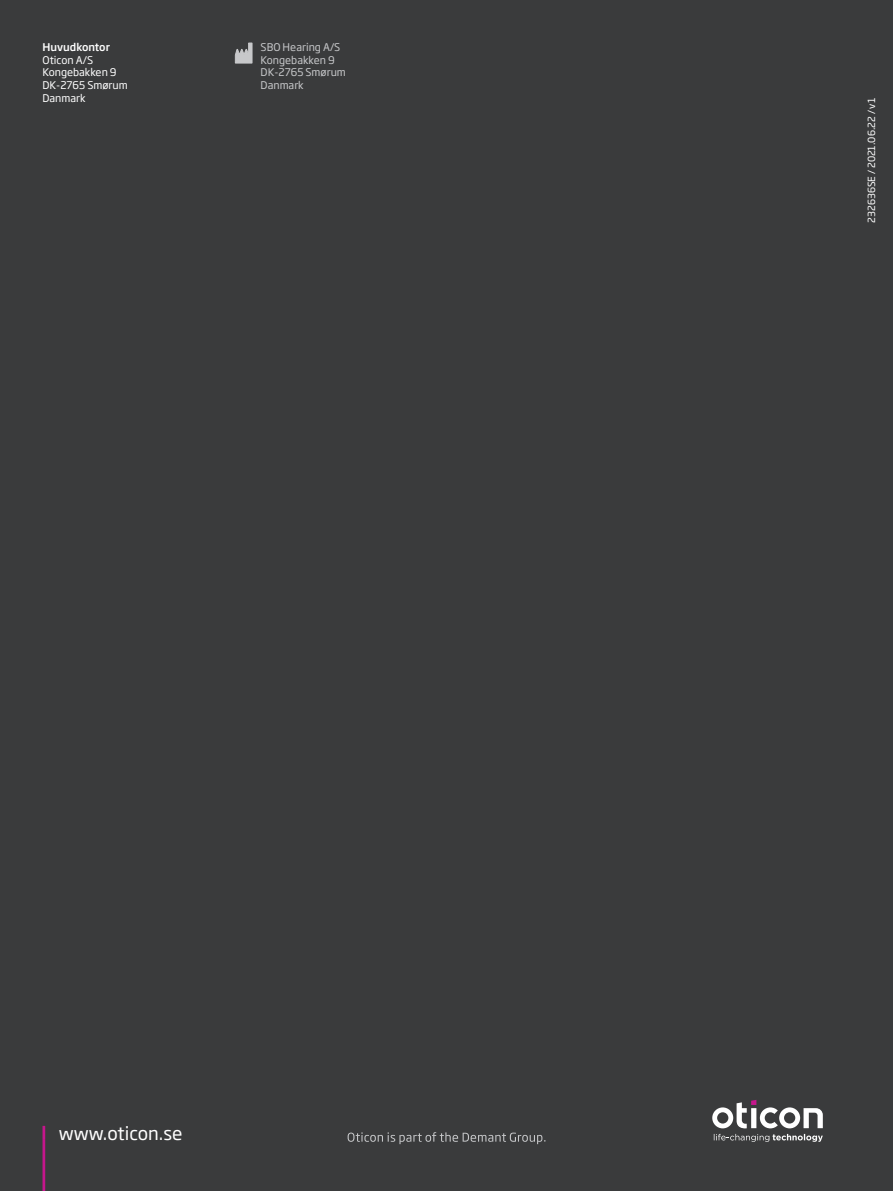
<style>
.page{position:relative;width:893px;height:1191px;background:#3a3b3c}
.page>*{position:absolute;margin:0;border:0;box-sizing:border-box;transform-origin:0 0}
.t1{font:18px "Soho Gothic Pro";color:#fff}
.t2{font:10.5px/12.8px "Soho Gothic Pro";color:#c7c8ca}
.t3{font:10.5px/12.8px "Soho Gothic Pro";color:#fff}
.t4{font:500 10.5px "Soho Gothic Pro";color:#fff}
.t5{font:9.75px "Soho Gothic Pro";color:#fff}
</style>
<div class="page">
<svg style="left:712px;top:1100px;width:111px;height:41px"></svg>
<svg style="left:235px;top:43px;width:18px;height:21px"></svg>
<svg style="left:43px;top:1125px;width:2px;height:15px"></svg>
<hr style="left:43px;top:1140px;width:2px;height:51px;background:#c5168c">
<svg style="left:348px;top:1132px;width:197px;height:12px"></svg>
<p class="t4" style="left:43px;top:39px;width:69px">Huvudkontor</p>
<p class="t3" style="left:43px;top:53px;width:87px">Oticon A/S<br>Kongebakken 9<br>DK-2765 Smørum<br>Danmark</p>
<p class="t2" style="left:261px;top:40px;width:87px">SBO Hearing A/S<br>Kongebakken 9<br>DK-2765 Smørum<br>Danmark</p>
<h1 class="t1" style="left:59px;top:1119px;width:125px">www.oticon.se</h1>
<p class="t5" style="left:864px;top:223px;width:126px;rotate:-90deg">232636SE / 2021.06.22 / v1</p>
</div>
